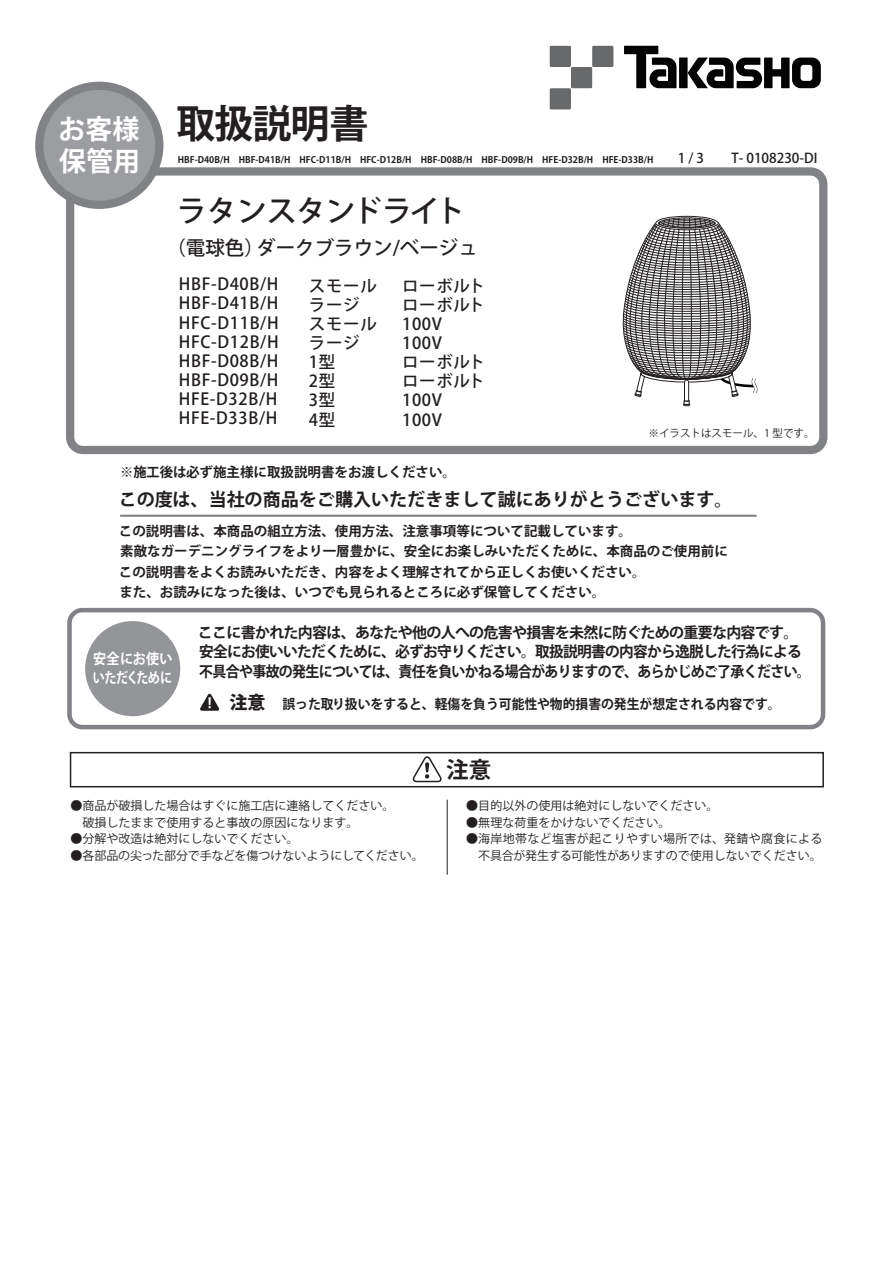
<style>
.page{position:relative;width:893px;height:1263px;background:#fff}
.page>*{position:absolute;margin:0;border:0;box-sizing:border-box;transform-origin:0 0}
.t1{font:700 39px "Koz Go Pro";letter-spacing:-.025em;color:#231f20}
.t2{font:500 30px "Koz Go Pro";letter-spacing:-.02em;color:#231f20}
.t3{font:700 27px "Koz Go Pro";color:#fff}
.t4{font:700 22.5px "Koz Go Pro";color:#231f20}
.t5{font:500 19.5px "Koz Go Pro";color:#231f20}
.t6{font:700 18px "Koz Go Pro";color:#231f20}
.t7{font:500 16.5px/19.2px "Koz Go Pro";letter-spacing:.04em;color:#231f20;text-align:justify}
.t8{font:700 15px/19.5px "Koz Go Pro";letter-spacing:-.05em;color:#231f20}
.t9{font:700 14.55px/19.4px "Koz Go Pro";letter-spacing:-.02em;color:#fff;scale:.9 1}
.t10{font:700 13.5px/20.4px "Koz Go Pro";color:#231f20}
.t11{font:700 13.5px "Koz Go Pro";color:#231f20;scale:.95 1}
.t12{font:500 13.5px "Koz Go Pro";color:#231f20}
.t13{font:12px/16.5px "Koz Go Pro";color:#231f20}
.t14{font:10.5px "Koz Go Pro";color:#231f20}
.t15{font:700 9px "Koz Go Pro";color:#231f20}
.s1{font-size:27px;color:#fff}
.s2{font-weight:800;font-size:18px}
</style>
<div class="page">
<svg style="left:624px;top:46px;width:52px;height:42px"></svg>
<div style="left:679px;top:58px;width:9px;height:30px;background:#030303"></div>
<svg style="left:688px;top:58px;width:133px;height:30px"></svg>
<div style="left:550px;top:46px;width:21px;height:21px;background:#67696b"></div>
<div style="left:571px;top:67px;width:21px;height:21px;background:#67696b"></div>
<div style="left:592px;top:46px;width:21px;height:21px;background:#67696b"></div>
<div style="left:550px;top:88px;width:21px;height:21px;background:#67696b"></div>
<div style="left:70px;top:752px;width:754px;height:35px;border:2px solid #231f20"></div>
<svg style="left:413px;top:754px;width:31px;height:29px"></svg>
<hr style="left:447px;top:800px;width:1px;height:75px;background:#231f20">
<div style="left:85px;top:621px;width:95px;height:95px;background:#939598;border-radius:50%"></div>
<svg style="left:200px;top:693px;width:19px;height:18px"></svg>
<div style="left:67px;top:608px;width:758px;height:121px;border:5px solid #808285;border-radius:13px"></div>
<hr style="left:120px;top:515px;width:637px;height:2px;background:#808285">
<div style="left:66px;top:167px;width:761px;height:287px;border:8px solid #808285;border-radius:13px"></div>
<div style="left:39px;top:86px;width:120px;height:119px;background:#9b9da0;border-radius:50%"></div>
<div style="left:35px;top:82px;width:128px;height:127px;border:8px solid #808285;border-radius:50%"></div>
<svg style="left:622px;top:216px;width:136px;height:190px"></svg>
<h1 class="t1" style="left:58px;top:98px;width:312px"><span class="s1">お客様</span> 取扱説明書</h1>
<h3 class="t3" style="left:59px;top:144px;width:82px">保管用</h3>
<p class="t15" style="left:178px;top:154px;width:477px">HBF-D40B/H　HBF-D41B/H　HFC-D11B/H　HFC-D12B/H　HBF-D08B/H　HBF-D09B/H　HFE-D32B/H　HFE-D33B/H</p>
<p class="t12" style="left:678px;top:149px;width:141px">1 / 3　 T- 0108230-DI</p>
<h2 class="t2" style="left:177px;top:192px;width:290px">ラタンスタンドライト</h2>
<h3 class="t5" style="left:166px;top:235px;width:313px">（電球色）ダークブラウン/ベージュ</h3>
<h3 class="t7" style="left:179px;top:275px;width:101px">HBF-D40B/H HBF-D41B/H HFC-D11B/H HFC-D12B/H HBF-D08B/H HBF-D09B/H HFE-D32B/H HFE-D33B/H</h3>
<h3 class="t7" style="left:309px;top:277px;width:69px">スモール</h3>
<h3 class="t7" style="left:402px;top:277px;width:84px">ローボルト</h3>
<h3 class="t7" style="left:309px;top:296px;width:52px">ラージ</h3>
<h3 class="t7" style="left:402px;top:296px;width:84px">ローボルト</h3>
<h3 class="t7" style="left:309px;top:315px;width:69px">スモール</h3>
<h3 class="t7" style="left:402px;top:315px;width:42px">100V</h3>
<h3 class="t7" style="left:309px;top:334px;width:52px">ラージ</h3>
<h3 class="t7" style="left:402px;top:334px;width:42px">100V</h3>
<h3 class="t7" style="left:309px;top:353px;width:28px">1型</h3>
<h3 class="t7" style="left:402px;top:353px;width:84px">ローボルト</h3>
<h3 class="t7" style="left:309px;top:372px;width:28px">2型</h3>
<h3 class="t7" style="left:402px;top:372px;width:84px">ローボルト</h3>
<h3 class="t7" style="left:309px;top:392px;width:28px">3型</h3>
<h3 class="t7" style="left:402px;top:392px;width:42px">100V</h3>
<h3 class="t7" style="left:309px;top:411px;width:28px">4型</h3>
<h3 class="t7" style="left:402px;top:411px;width:42px">100V</h3>
<p class="t10" style="left:120px;top:463px;width:337px">※施工後は必ず施主様に取扱説明書をお渡しください。</p>
<p class="t14" style="left:649px;top:427px;width:167px">※イラストはスモール、1 型です。</p>
<h3 class="t6" style="left:119px;top:488px;width:615px">この度は、当社の商品をご購入いただきまして誠にありがとうございます。</h3>
<p class="t10" style="left:119px;top:522px;width:610px">この説明書は、本商品の組立方法、使用方法、注意事項等について記載しています。<br>素敵なガーデニングライフをより一層豊かに、安全にお楽しみいただくために、本商品のご使用前にこの説明書をよくお読みいただき、内容をよく理解されてから正しくお使いください。<br>また、お読みになった後は、いつでも見られるところに必ず保管してください。</p>
<p class="t9" style="left:93px;top:649px;width:90px">安全にお使いいただくために</p>
<p class="t8" style="left:198px;top:624px;width:614px">ここに書かれた内容は、あなたや他の人への危害や損害を未然に防ぐための重要な内容です。安全にお使いいただくために、必ずお守りください。取扱説明書の内容から逸脱した行為による不具合や事故の発生については、責任を負いかねる場合がありますので、あらかじめご了承ください。</p>
<p class="t11" style="left:229px;top:695px;width:582px"><span class="s2">注意</span> 誤った取り扱いをすると、軽傷を負う可能性や物的損害の発生が想定される内容です。</p>
<h3 class="t4" style="left:446px;top:755px;width:46px">注意</h3>
<p class="t13" style="left:71px;top:798px;width:326px">●商品が破損した場合はすぐに施工店に連絡してください。　破損したままで使用すると事故の原因になります。</p>
<p class="t13" style="left:71px;top:831px;width:230px">●分解や改造は絶対にしないでください。</p>
<p class="t13" style="left:71px;top:847px;width:355px">●各部品の尖った部分で手などを傷つけないようにしてください。</p>
<p class="t13" style="left:466px;top:798px;width:253px">●目的以外の使用は絶対にしないでください。</p>
<p class="t13" style="left:466px;top:814px;width:205px">●無理な荷重をかけないでください。</p>
<p class="t13" style="left:466px;top:831px;width:358px;text-align:right">●海岸地帯など塩害が起こりやすい場所では、発錆や腐食による不具合が発生する可能性がありますので使用しないでください。</p>
</div>
